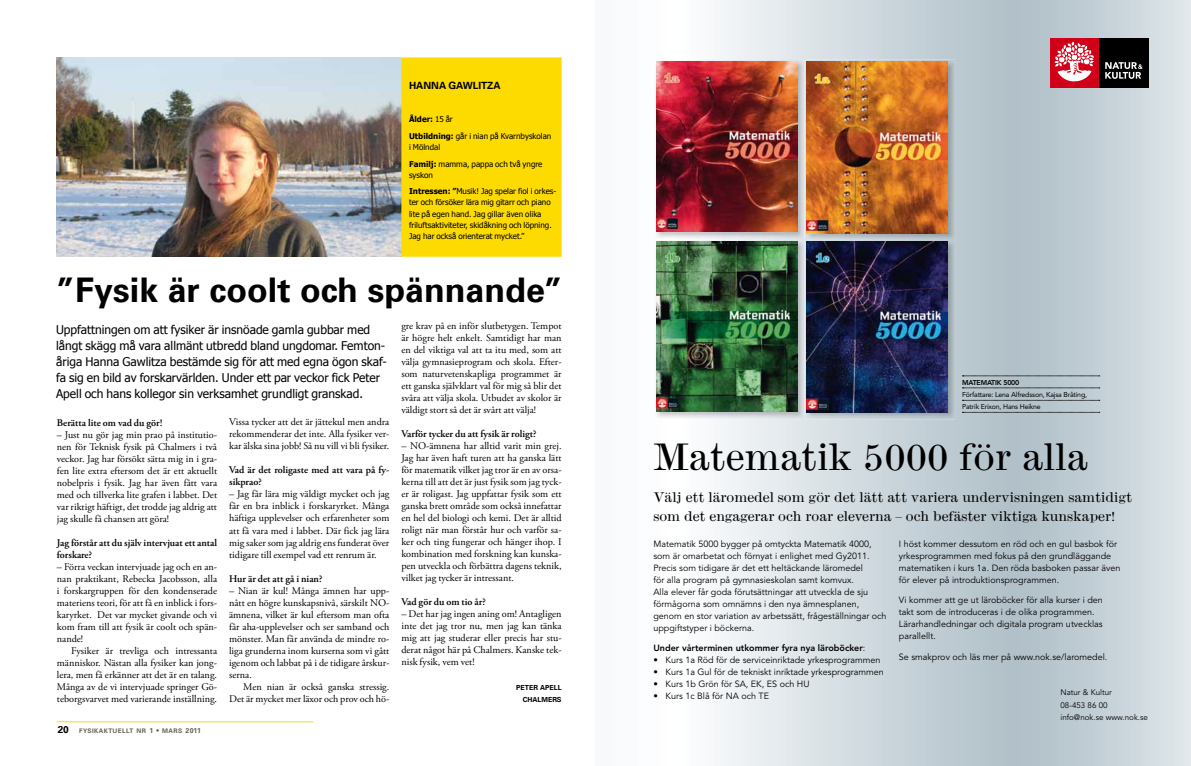
<style>
.page{position:relative;width:1191px;height:766px;background:#fff}
.page>*{position:absolute;margin:0;border:0;box-sizing:border-box;transform-origin:0 0}
.t1{font:expanded 36px "Modern";color:#000}
.t2{font:700 34px "Univers LT";color:#000}
.t3{font:expanded 13.1px/18.6px "Modern";color:#000}
.t4{font:12px/16px "Tahoma";color:#000}
.t5{font:10.2px/12px "Adobe Garamond Pro";color:#000;text-align:justify}
.t6{font:600 10.2px/12px "Adobe Garamond Pro";color:#000}
.t7{font:700 10px "Univers LT";color:#000}
.t8{font:9px/12px "Avenir";color:#000}
.t9{font:800 9px "Avenir";color:#000}
.t10{font:8px/16.7px "Tahoma";color:#000}
.t11{font:8px/12px "Avenir";color:#000}
.t12{font:7px/12.4px "Avenir";letter-spacing:-.025em;color:#000}
.t13{font:700 7px/12px "Univers LT";color:#000;text-align:right}
.t14{font:800 7px "Avenir";letter-spacing:-.025em;color:#000}
.t15{font:700 6.3px "Univers LT";letter-spacing:.065em;color:#646258}
.s1{font-weight:700}
.s2{font-size:10px;color:#000}
.s3{font-size:7px}
.s4{font-weight:400}
</style>
<div class="page">
<hr style="left:57px;top:721px;width:256px;height:1px;background:#fdda00">
<img style="left:57px;top:57px;width:344px;height:200px">
<div style="left:402px;top:58px;width:158px;height:198px;background:#fdda00"></div>
<div style="left:401px;top:57px;width:160px;height:200px;border:2px solid #fdda00"></div>
<svg style="left:715px;top:0;width:476px;height:765px;background:#cad4da"></svg>
<img style="left:656px;top:241px;width:299px;height:178px">
<img style="left:807px;top:242px;width:141px;height:170px">
<img style="left:656px;top:241px;width:141px;height:170px">
<img style="left:656px;top:59px;width:299px;height:182px">
<img style="left:807px;top:61px;width:141px;height:172px">
<img style="left:656px;top:61px;width:141px;height:171px">
<div style="left:1050px;top:38px;width:49px;height:49px;background:#d10019"></div>
<svg style="left:1054px;top:42px;width:40px;height:39px"></svg>
<div style="left:1099px;top:38px;width:49px;height:49px;background:#000"></div>
<svg style="left:1105px;top:62px;width:37px;height:17px"></svg>
<svg style="left:962px;top:375px;width:137px;height:1px"></svg>
<svg style="left:962px;top:387px;width:137px;height:1px"></svg>
<svg style="left:962px;top:400px;width:137px;height:1px"></svg>
<svg style="left:962px;top:412px;width:137px;height:1px"></svg>
<p class="t7" style="left:409px;top:80px;width:93px">HANNA GAWLITZA</p>
<p class="t10" style="left:409px;top:111px;width:144px"><span class="s1">Ålder:</span> 15 år<br><span class="s1">Utbildning:</span> går i nian på Kvarnbyskolan</p>
<p class="t10" style="left:409px;top:138px;width:135px">i Mölndal<br><span class="s1">Familj:</span> mamma, pappa och två yngre</p>
<p class="t10" style="left:409px;top:166px;width:149px">syskon<br><span class="s1">Intressen: ”</span>Musik! Jag spelar fiol i orkes-</p>
<p class="t10" style="left:409px;top:197px;width:144px;line-height:11px">ter och försöker lära mig gitarr och piano lite på egen hand. Jag gillar även olika friluftsaktiviteter, skidåkning och löpning.<br>Jag har också orienterat mycket.”</p>
<h2 class="t2" style="left:56px;top:270px;width:508px">”Fysik är coolt och spännande”</h2>
<p class="t4" style="left:56px;top:321px;width:332px">Uppfattningen om att fysiker är insnöade gamla gubbar med långt skägg må vara allmänt utbredd bland ungdomar. Femton&shy;åriga Hanna Gawlitza bestämde sig för att med egna ögon skaf&shy;fa sig en bild av forskarvärlden. Under ett par veckor fick Peter Apell och hans kollegor sin verksamhet grundligt granskad.</p>
<p class="t5" style="left:401px;top:320px;width:162px">gre krav på en inför slutbetygen. Tempot är högre helt enkelt. Samtidigt har man en del viktiga val att ta itu med, som att välja gymnasieprogram och skola. Efter&shy;som naturvetenskapliga programmet är ett ganska självklart val för mig så blir det svåra att välja skola. Utbudet av skolor är väldigt stort så det är svårt att välja!</p>
<p class="t6" style="left:401px;top:428px;width:137px">Varför tycker du att fysik är roligt?</p>
<p class="t5" style="left:401px;top:440px;width:162px">– NO-ämnena har alltid varit min grej.<br>Jag har även haft turen att ha ganska lätt för matematik vilket jag tror är en av orsa&shy;kerna till att det är just fysik som jag tyck&shy;er är roligast. Jag uppfattar fysik som ett ganska brett område som också innefattar en hel del biologi och kemi. Det är alltid roligt när man förstår hur och varför sa&shy;ker och ting fungerar och hänger ihop. I kombination med forskning kan kunska&shy;pen utveckla och förbättra dagens teknik, vilket jag tycker är intressant.</p>
<p class="t6" style="left:401px;top:596px;width:86px">Vad gör du om tio år?</p>
<p class="t5" style="left:401px;top:608px;width:162px">– Det har jag ingen aning om! Antagligen inte det jag tror nu, men jag kan tänka mig att jag studerar eller precis har stu&shy;derat något här på Chalmers. Kanske tek&shy;nisk fysik, vem vet!</p>
<p class="t13" style="left:516px;top:681px;width:47px">PETER APELL<br>CHALMERS</p>
<p class="t5" style="left:229px;top:416px;width:162px">Vissa tycker att det är jättekul men andra rekommenderar det inte. Alla fysiker ver&shy;kar älska sina jobb! Så nu vill vi bli fysiker.</p>
<p class="t6" style="left:229px;top:464px;width:162px">Vad är det roligaste med att vara på fy&shy;sikprao?</p>
<p class="t5" style="left:229px;top:488px;width:162px">– Jag får lära mig väldigt mycket och jag får en bra inblick i forskaryrket. Många häftiga upplevelser och erfarenheter som att få vara med i labbet. Där fick jag lära mig saker som jag aldrig ens funderat över tidigare till exempel vad ett renrum är.</p>
<p class="t6" style="left:229px;top:572px;width:95px">Hur är det att gå i nian?</p>
<p class="t5" style="left:229px;top:584px;width:162px">– Nian är kul! Många ämnen har upp&shy;nått en högre kunskapsnivå, särskilt NO&shy;ämnena, vilket är kul eftersom man ofta får aha-upplevelser och ser samband och mönster. Man får använda de mindre ro&shy;liga grunderna inom kurserna som vi gått igenom och labbat på i de tidigare årskur&shy;serna.</p>
<p class="t5" style="left:229px;top:680px;width:162px;text-align:right">Men nian är också ganska stressig.<br>Det är mycket mer läxor och prov och hö-</p>
<p class="t6" style="left:57px;top:416px;width:107px">Berätta lite om vad du gör!</p>
<p class="t5" style="left:57px;top:428px;width:162px">– Just nu gör jag min prao på institutio&shy;nen för Teknisk fysik på Chalmers i två veckor. Jag har försökt sätta mig in i gra&shy;fen lite extra eftersom det är ett aktuellt nobelpris i fysik. Jag har även fått vara med och tillverka lite grafen i labbet. Det var riktigt häftigt, det trodde jag aldrig att jag skulle få chansen att göra!</p>
<p class="t6" style="left:57px;top:536px;width:162px">Jag förstår att du själv intervjuat ett antal forskare?</p>
<p class="t5" style="left:57px;top:560px;width:162px">– Förra veckan intervjuade jag och en an&shy;nan praktikant, Rebecka Jacobsson, alla i forskargruppen för den kondenserade materiens teori, för att få en inblick i fors&shy;karyrket. Det var mycket givande och vi kom fram till att fysik är coolt och spän&shy;nande!</p>
<p class="t5" style="left:57px;top:644px;width:162px;text-indent:14px">Fysiker är trevliga och intressanta människor. Nästan alla fysiker kan jong&shy;lera, men få erkänner att det är en talang.<br>Många av de vi intervjuade springer Gö&shy;teborgsvarvet med varierande inställning.</p>
<p class="t15" style="left:58px;top:727px;width:145px"><span class="s2">20</span> FYSIKAKTUELLT NR <span class="s3">1 •</span> MARS <span class="s3">2011</span></p>
<p class="t14" style="left:962px;top:378px;width:59px">MATEMATIK 5000</p>
<p class="t12" style="left:962px;top:388px;width:126px">Författare: Lena Alfredsson, Kajsa Bråting,<br>Patrik Erixon, Hans Heikne</p>
<h1 class="t1" style="left:653px;top:434px;width:436px">Matematik 5000 för alla</h1>
<p class="t3" style="left:653px;top:488px;width:480px">Välj ett läromedel som gör det lätt att variera undervisningen samtidigt som det engagerar och roar eleverna – och befäster viktiga kunskaper!</p>
<p class="t8" style="left:653px;top:538px;width:235px">Matematik 5000 bygger på omtyckta Matematik 4000, som är omarbetat och förnyat i enlighet med Gy2011.<br>Precis som tidigare är det ett heltäckande läromedel<br>för alla program på gymnasieskolan samt komvux.<br>Alla elever får goda förutsättningar att utveckla de sju förmågorna som omnämns i den nya ämnesplanen, genom en stor variation av arbetssätt, frågeställningar och uppgiftstyper i böckerna.</p>
<p class="t9" style="left:653px;top:642px;width:213px">Under vårterminen utkommer fyra nya läroböcker<span class="s4">:</span></p>
<p class="t8" style="left:653px;top:654px;width:228px">• Kurs 1a Röd för de serviceinriktade yrkesprogrammen</p>
<p class="t8" style="left:653px;top:666px;width:232px">• Kurs 1a Gul för de tekniskt inriktade yrkesprogrammen</p>
<p class="t8" style="left:653px;top:678px;width:158px">• Kurs 1b Grön för SA, EK, ES och HU</p>
<p class="t8" style="left:653px;top:690px;width:117px">• Kurs 1c Blå för NA och TE</p>
<p class="t8" style="left:899px;top:538px;width:223px">I höst kommer dessutom en röd och en gul basbok för yrkesprogrammen med fokus på den grundläggande matematiken i kurs 1a. Den röda basboken passar även för elever på introduktionsprogrammen.</p>
<p class="t8" style="left:899px;top:594px;width:205px">Vi kommer att ge ut läroböcker för alla kurser i den takt som de introduceras i de olika programmen.<br>Lärarhandledningar och digitala program utvecklas parallellt.</p>
<p class="t8" style="left:899px;top:650px;width:210px">Se smakprov och läs mer på www.nok.se/laromedel.</p>
<p class="t11" style="left:1060px;top:686px;width:89px">Natur &amp; Kultur<br>08-453 86 00 info@nok.se www.nok.se</p>
</div>
